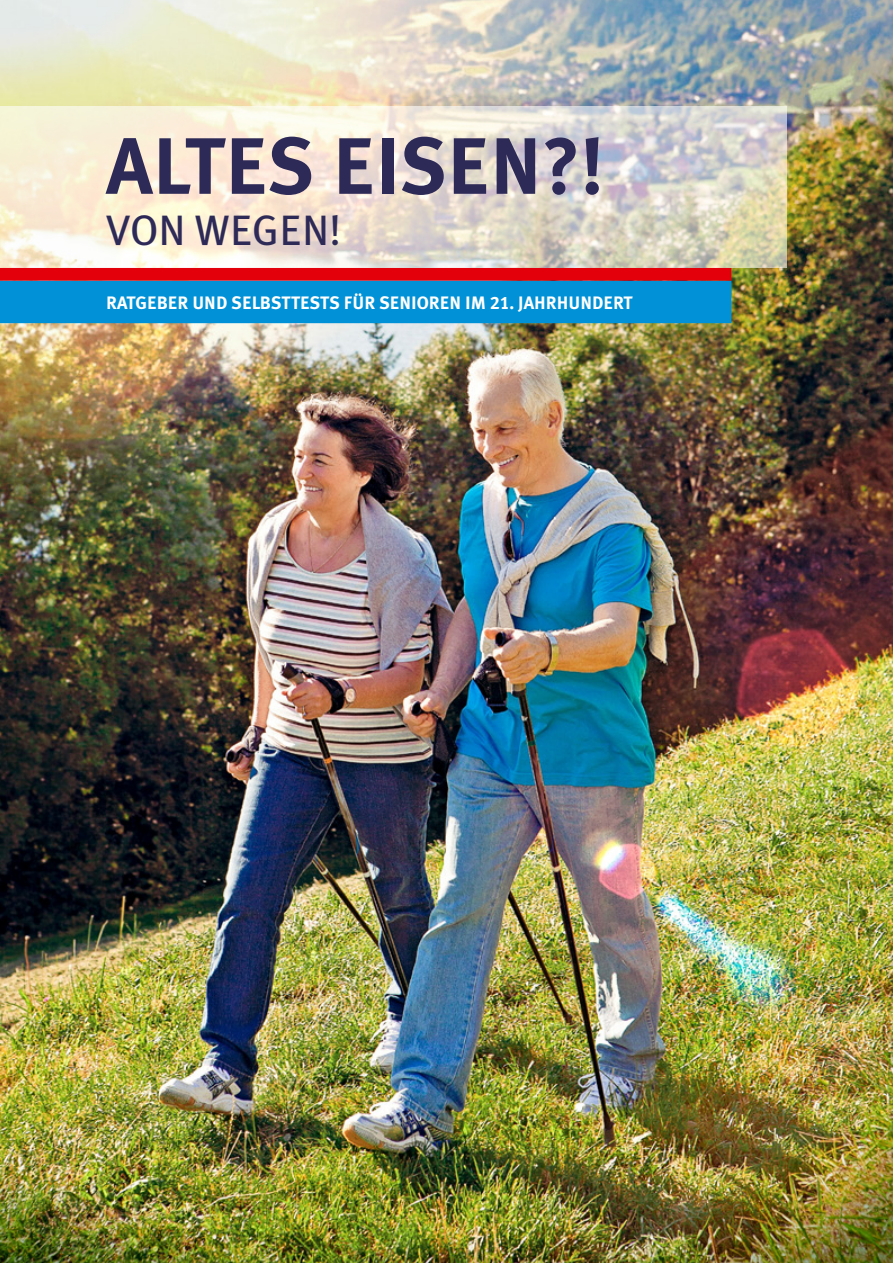
<style>
.page{position:relative;width:893px;height:1263px;background:#fff}
.page>*{position:absolute;margin:0;border:0;box-sizing:border-box;transform-origin:0 0}
.t1{font:700 79.8px "Meta Plus";color:#2e2a58}
.t2{font:42.6px "Meta Plus";letter-spacing:.005em;color:#2e2a58}
.t3{font:700 18px "Meta Plus";color:#fff}
.s1{font-family:"Meta Plus Bold Caps";font-weight:400}
</style>
<div class="page">
<img style="left:0;top:0;width:893px;height:1263px">
<svg style="left:0;top:268px;width:731px;height:55px;background:#356fa7"></svg>
<svg style="left:0;top:106px;width:787px;height:162px;background:#e9e1d2"></svg>
<p class="t1" style="left:106px;top:120px;width:499px">ALTES EISEN?!</p>
<p class="t2" style="left:106px;top:205px;width:236px">VON WEGEN!</p>
<p class="t3" style="left:106px;top:292px;width:528px">RATGEBER UND SELBSTTESTS FÜR SENIOREN IM <span class="s1">21</span>. JAHRHUNDERT</p>
</div>
